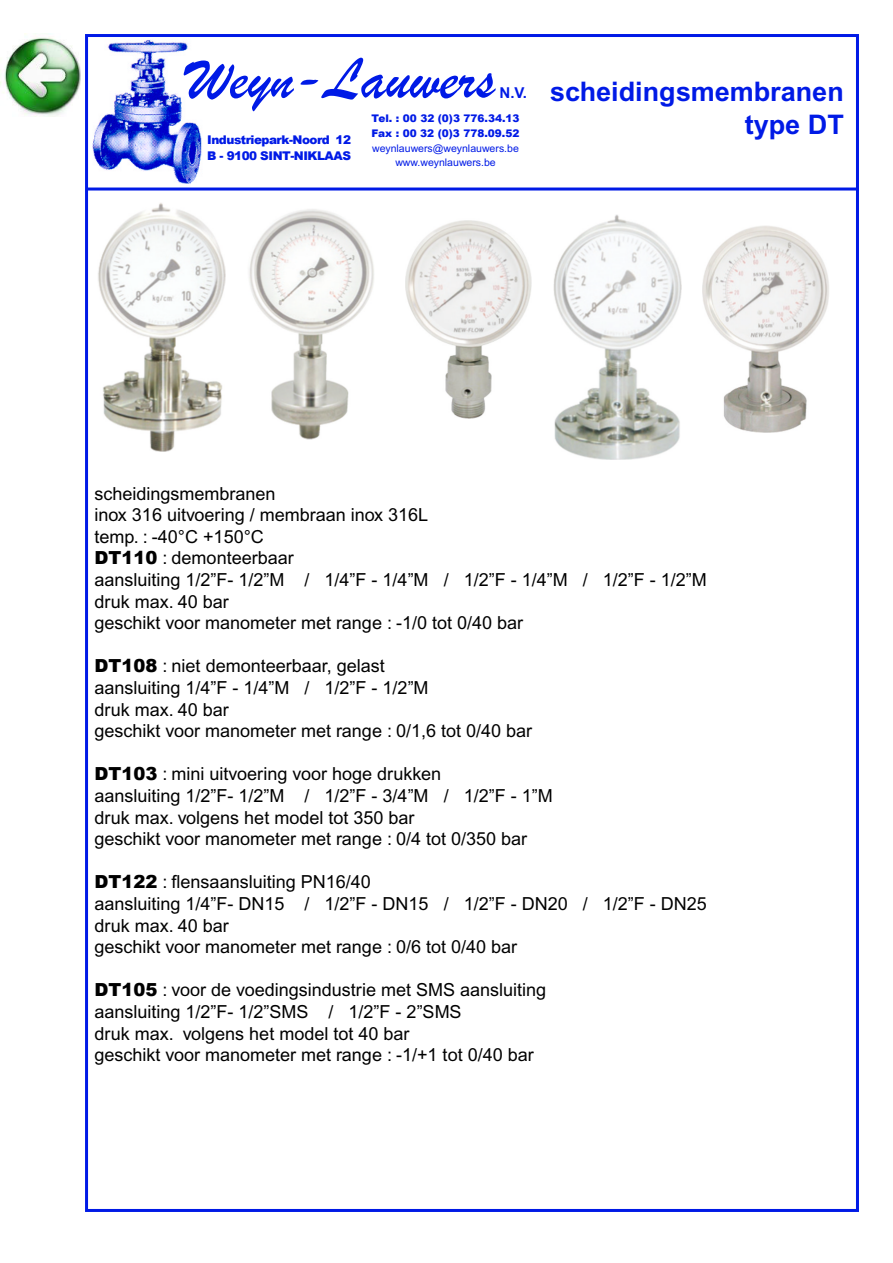
<style>
.page{position:relative;width:893px;height:1263px;background:#fff}
.page>*{position:absolute;margin:0;border:0;box-sizing:border-box;transform-origin:0 0}
.t1{font:61.5px "Brush Script";color:#001ae6}
.t2{font:700 27px/32.4px "Arial";color:#001ae6;text-align:right}
.t3{font:18px/21.6px "Arial";color:#000}
.t4{font:700 15px "Arial";color:#001ae6}
.t5{font:900 12px/16.5px "Arial";letter-spacing:-.04em;color:#001ae6}
.t6{font:900 10.5px/15px "Arial";color:#001ae6;text-align:justify}
.t7{font:10.5px "Arial";letter-spacing:.005em;color:#001ae6}
.s1{font-weight:400}
.s2{font-weight:900}
</style>
<div class="page">
<img style="left:0;top:33px;width:81px;height:84px">
<img style="left:405px;top:220px;width:127px;height:198px">
<img style="left:98px;top:203px;width:127px;height:248px">
<img style="left:702px;top:225px;width:127px;height:207px">
<img style="left:249px;top:209px;width:125px;height:231px">
<img style="left:554px;top:215px;width:127px;height:244px">
<img style="left:89px;top:39px;width:117px;height:149px">
<hr style="left:88px;top:188px;width:771px;height:2px;background:#001ae6">
<p class="t1" style="left:186px;top:41px;width:310px">Weyn-Lauwers</p>
<p class="t4" style="left:499px;top:84px;width:29px">N.V.</p>
<p class="t5" style="left:207px;top:131px;width:145px">Industriepark-Noord 12<br>B - 9100 SINT-NIKLAAS</p>
<p class="t6" style="left:371px;top:111px;width:150px">Tel. : 00 32 (0)3 776.34.13<br>Fax : 00 32 (0)3 778.09.52 <span class="s1">weynlauwers@weynlauwers.be</span></p>
<p class="t7" style="left:395px;top:156px;width:102px">www.weynlauwers.be</p>
<p class="t2" style="left:550px;top:76px;width:295px">scheidingsmembranen type DT</p>
<p class="t3" style="left:94px;top:482px;width:614px">scheidingsmembranen<br>inox 316 uitvoering / membraan inox 316L<br>temp. : -40°C +150°C<br><span class="s2">DT110</span> : demonteerbaar<br>aansluiting 1/2”F- 1/2”M / 1/4”F - 1/4”M / 1/2”F - 1/4”M / 1/2”F - 1/2”M druk max. 40 bar<br>geschikt voor manometer met range : -1/0 tot 0/40 bar</p>
<p class="t3" style="left:94px;top:655px;width:439px"><span class="s2">DT108</span> : niet demonteerbaar, gelast<br>aansluiting 1/4”F - 1/4”M / 1/2”F - 1/2”M<br>druk max. 40 bar<br>geschikt voor manometer met range : 0/1,6 tot 0/40 bar</p>
<p class="t3" style="left:94px;top:763px;width:460px"><span class="s2">DT103</span> : mini uitvoering voor hoge drukken<br>aansluiting 1/2”F- 1/2”M / 1/2”F - 3/4”M / 1/2”F - 1”M druk max. volgens het model tot 350 bar<br>geschikt voor manometer met range : 0/4 tot 0/350 bar</p>
<p class="t3" style="left:94px;top:871px;width:614px"><span class="s2">DT122</span> : flensaansluiting PN16/40<br>aansluiting 1/4”F- DN15 / 1/2”F - DN15 / 1/2”F - DN20 / 1/2”F - DN25 druk max. 40 bar<br>geschikt voor manometer met range : 0/6 tot 0/40 bar</p>
<p class="t3" style="left:94px;top:979px;width:453px"><span class="s2">DT105</span> : voor de voedingsindustrie met SMS aansluiting aansluiting 1/2”F- 1/2”SMS / 1/2”F - 2”SMS<br>druk max. volgens het model tot 40 bar<br>geschikt voor manometer met range : -1/+1 tot 0/40 bar</p>
</div>
